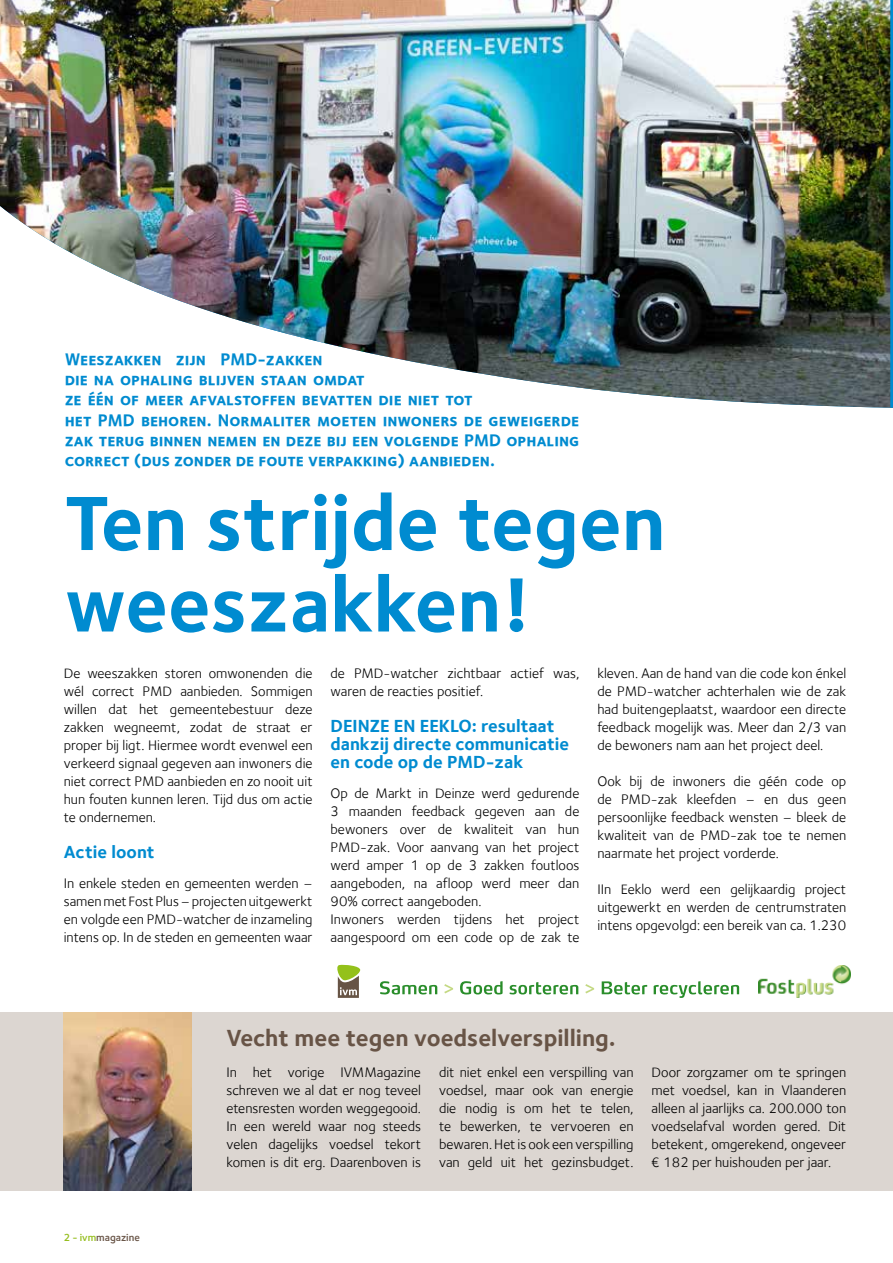
<style>
.page{position:relative;width:893px;height:1263px;background:#fff}
.page>*{position:absolute;margin:0;border:0;box-sizing:border-box;transform-origin:0 0}
.t1{font:700 79.5px/81.4px "Foundry Sterling";color:#008bd0}
.t2{font:700 24px "Foundry Sterling";color:#685446}
.t3{font:700 18px/18px "Foundry Sterling";color:#008bd0}
.t4{font:17.25px/20.2px "Foundry Sterling Bold Expert";color:#008bd0}
.t5{font:14.25px/18px "Foundry Sterling";color:#000;text-align:justify}
.t6{font:10.5px "Foundry Sterling Demi CE";color:#685446}
.s1{color:#95be1d}
</style>
<div class="page">
<div style="left:0;top:1012px;width:893px;height:179px;background:#dcd6d1"></div>
<img style="left:0;top:0;width:893px;height:408px">
<img style="left:64px;top:1012px;width:127px;height:179px">
<img style="left:759px;top:965px;width:91px;height:33px">
<svg style="left:337px;top:964px;width:23px;height:34px"></svg>
<svg style="left:380px;top:981px;width:57px;height:13px"></svg>
<svg style="left:444px;top:984px;width:9px;height:9px"></svg>
<svg style="left:460px;top:981px;width:43px;height:13px"></svg>
<svg style="left:510px;top:982px;width:68px;height:12px"></svg>
<svg style="left:585px;top:984px;width:9px;height:9px"></svg>
<svg style="left:602px;top:981px;width:45px;height:13px"></svg>
<svg style="left:654px;top:981px;width:85px;height:17px"></svg>
<p class="t4" style="left:65px;top:349px;width:516px">Weeszakken zijn PMD-zakken<br>die na ophaling blijven staan omdat<br>ze één of meer afvalstoffen bevatten die niet tot<br>het PMD behoren. Normaliter moeten inwoners de geweigerde zak terug binnen nemen en deze bij een volgende PMD ophaling correct (dus zonder de foute verpakking) aanbieden.</p>
<h1 class="t1" style="left:65px;top:481px;width:602px">Ten strijde tegen weeszakken!</h1>
<p class="t5" style="left:64px;top:664px;width:250px">De weeszakken storen omwonenden die wél correct PMD aanbieden. Sommigen willen dat het gemeentebestuur deze zakken wegneemt, zodat de straat er proper bij ligt. Hiermee wordt evenwel een verkeerd signaal gegeven aan inwoners die niet correct PMD aanbieden en zo nooit uit hun fouten kunnen leren. Tijd dus om actie te ondernemen.</p>
<p class="t3" style="left:64px;top:842px;width:92px">Actie loont</p>
<p class="t5" style="left:64px;top:874px;width:250px">In enkele steden en gemeenten werden – samen met Fost Plus – projecten uitgewerkt en volgde een PMD-watcher de inzameling intens op. In de steden en gemeenten waar</p>
<p class="t5" style="left:331px;top:664px;width:250px">de PMD-watcher zichtbaar actief was, waren de reacties positief.</p>
<p class="t3" style="left:331px;top:716px;width:240px">DEINZE EN EEKLO: resultaat dankzij directe communicatie en code op de PMD-zak</p>
<p class="t5" style="left:331px;top:784px;width:250px;text-align:left">Op de Markt in Deinze werd gedurende 3 maanden feedback gegeven aan de bewoners over de kwaliteit van hun PMD-zak. Voor aanvang van het project werd amper 1 op de 3 zakken foutloos aangeboden, na afloop werd meer dan 90% correct aangeboden.<br>Inwoners werden tijdens het project aangespoord om een code op de zak te</p>
<p class="t5" style="left:597px;top:664px;width:250px">kleven. Aan de hand van die code kon énkel de PMD-watcher achterhalen wie de zak had buitengeplaatst, waardoor een directe feedback mogelijk was. Meer dan 2/3 van de bewoners nam aan het project deel.</p>
<p class="t5" style="left:597px;top:772px;width:250px">Ook bij de inwoners die géén code op de PMD-zak kleefden – en dus geen persoonlijke feedback wensten – bleek de kwaliteit van de PMD-zak toe te nemen naarmate het project vorderde.</p>
<p class="t5" style="left:597px;top:880px;width:250px">IIn Eeklo werd een gelijkaardig project uitgewerkt en werden de centrumstraten intens opgevolgd: een bereik van ca. 1.230</p>
<p class="t6" style="left:64px;top:1231px;width:78px"><span class="s1">2 - ivm</span>magazine</p>
<h2 class="t2" style="left:226px;top:1024px;width:391px">Vecht mee tegen voedselverspilling.</h2>
<p class="t5" style="left:226px;top:1063px;width:196px">In het vorige IVMMagazine schreven we al dat er nog teveel etensresten worden weggegooid.<br>In een wereld waar nog steeds velen dagelijks voedsel tekort komen is dit erg. Daarenboven is</p>
<p class="t5" style="left:439px;top:1063px;width:196px">dit niet enkel een verspilling van voedsel, maar ook van energie die nodig is om het te telen, te bewerken, te vervoeren en bewaren. Het is ook een verspilling van geld uit het gezinsbudget.</p>
<p class="t5" style="left:652px;top:1063px;width:196px">Door zorgzamer om te springen met voedsel, kan in Vlaanderen alleen al jaarlijks ca. 200.000 ton voedselafval worden gered. Dit betekent, omgerekend, ongeveer € 182 per huishouden per jaar.</p>
</div>
